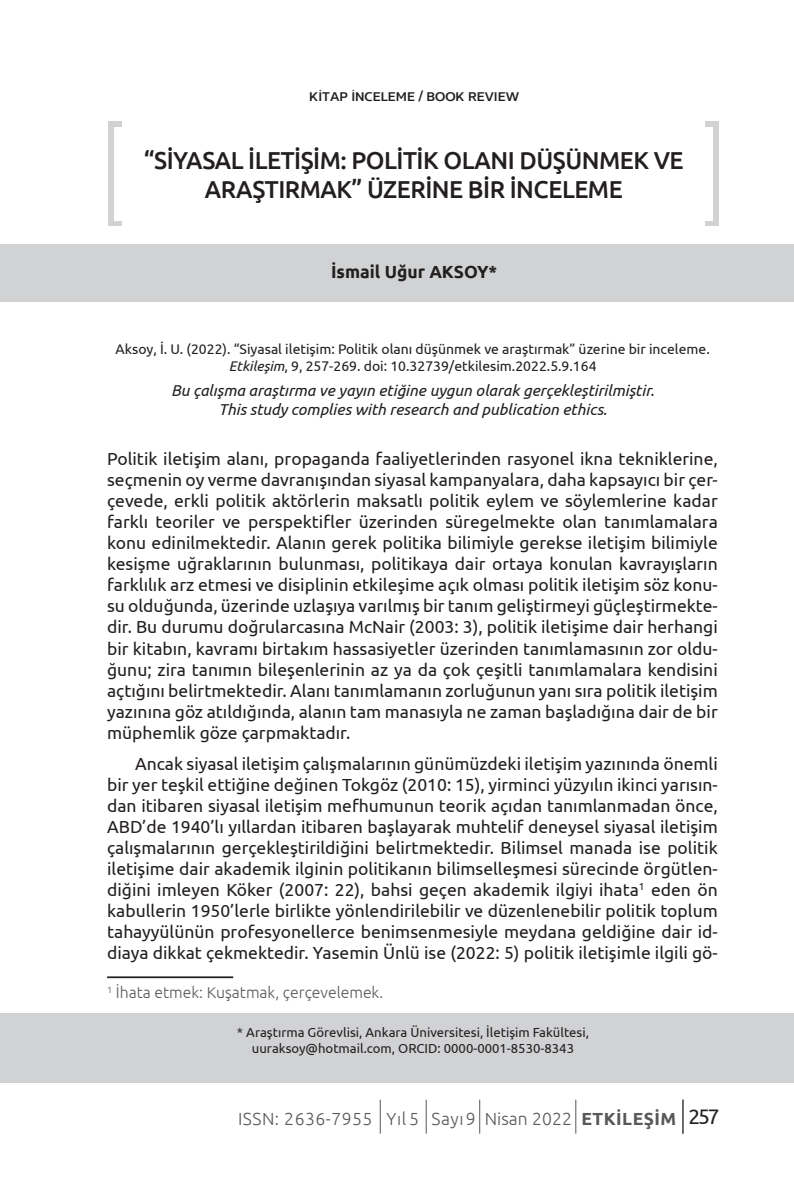
<style>
.page{position:relative;width:794px;height:1191px;background:#fff}
.page>*{position:absolute;margin:0;border:0;box-sizing:border-box;transform-origin:0 0}
.t1{font:500 24.5px/29.4px "Ubuntu";letter-spacing:-.02em;color:#231f20;text-align:center}
.t2{font:21px "Ubuntu";color:#231f20}
.t3{font:17.5px/21px "Ubuntu";color:#231f20;text-align:justify}
.t4{font:300 17.5px "Ubuntu";letter-spacing:.03em;color:#57585a}
.t5{font:700 17.5px "Ubuntu";color:#231f20}
.t6{font:italic 15.75px/18.9px "Ubuntu";color:#231f20;text-align:center}
.t7{font:300 15.75px "Ubuntu";color:#57585a}
.t8{font:14px/16.8px "Ubuntu";color:#231f20;text-align:center}
.t9{font:14px "Concord";color:#231f20}
.t10{font:13.12px/15.8px "Ubuntu";color:#231f20;text-align:center}
.s1{font-style:italic}
.s2{font-weight:700}
</style>
<div class="page">
<div style="left:109px;top:121px;width:610px;height:105px;background:#d1d2d4"></div>
<div style="left:123px;top:116px;width:582px;height:116px;background:#fff"></div>
<div style="left:114px;top:127px;width:599px;height:94px;background:#fff"></div>
<div style="left:0;top:244px;width:794px;height:57px;background:#d1d2d4"></div>
<div style="left:0;top:1013px;width:794px;height:69px;background:#d1d2d4"></div>
<hr style="left:107px;top:976px;width:126px;height:2px;background:#231f20">
<hr style="left:682px;top:1099px;width:1px;height:34px;background:#57585a">
<hr style="left:575px;top:1099px;width:1px;height:34px;background:#57585a">
<hr style="left:426px;top:1099px;width:1px;height:34px;background:#57585a">
<hr style="left:479px;top:1099px;width:1px;height:34px;background:#57585a">
<hr style="left:380px;top:1099px;width:1px;height:34px;background:#57585a">
<p class="t9" style="left:309px;top:88px;width:211px">KİTAP İNCELEME / BOOK REVIEW</p>
<h1 class="t1" style="left:144px;top:144px;width:541px">“SİYASAL İLETİŞİM: POLİTİK OLANI DÜŞÜNMEK VE<br>ARAŞTIRMAK” ÜZERİNE BİR İNCELEME</h1>
<p class="t5" style="left:331px;top:261px;width:168px">İsmail Uğur AKSOY*</p>
<p class="t8" style="left:116px;top:340px;width:595px">Aksoy, İ. U. (2022). “Siyasal iletişim: Politik olanı düşünmek ve araştırmak” üzerine bir inceleme.<br><span class="s1">Etkileşim</span>, 9, 257-269. doi: 10.32739/etkilesim.2022.5.9.164</p>
<p class="t6" style="left:171px;top:380px;width:485px">Bu çalışma araştırma ve yayın etiğine uygun olarak gerçekleştirilmiştir.<br>This study complies with research and publication ethics.</p>
<p class="t3" style="left:107px;top:448px;width:612px">Politik iletişim alanı, propaganda faaliyetlerinden rasyonel ikna tekniklerine, seçmenin oy verme davranışından siyasal kampanyalara, daha kapsayıcı bir çer&shy;çevede, erkli politik aktörlerin maksatlı politik eylem ve söylemlerine kadar farklı teoriler ve perspektifler üzerinden süregelmekte olan tanımlamalara konu edinilmektedir. Alanın gerek politika bilimiyle gerekse iletişim bilimiyle kesişme uğraklarının bulunması, politikaya dair ortaya konulan kavrayışların farklılık arz etmesi ve disiplinin etkileşime açık olması politik iletişim söz konu&shy;su olduğunda, üzerinde uzlaşıya varılmış bir tanım geliştirmeyi güçleştirmekte&shy;dir. Bu durumu doğrularcasına McNair (2003: 3), politik iletişime dair herhangi bir kitabın, kavramı birtakım hassasiyetler üzerinden tanımlamasının zor oldu&shy;ğunu; zira tanımın bileşenlerinin az ya da çok çeşitli tanımlamalara kendisini açtığını belirtmektedir. Alanı tanımlamanın zorluğunun yanı sıra politik iletişim yazınına göz atıldığında, alanın tam manasıyla ne zaman başladığına dair de bir müphemlik göze çarpmaktadır.</p>
<p class="t3" style="left:107px;top:752px;width:612px;text-indent:28px">Ancak siyasal iletişim çalışmalarının günümüzdeki iletişim yazınında önemli bir yer teşkil ettiğine değinen Tokgöz (2010: 15), yirminci yüzyılın ikinci yarısın&shy;dan itibaren siyasal iletişim mefhumunun teorik açıdan tanımlanmadan önce, ABD’de 1940’lı yıllardan itibaren başlayarak muhtelif deneysel siyasal iletişim çalışmalarının gerçekleştirildiğini belirtmektedir. Bilimsel manada ise politik iletişime dair akademik ilginin politikanın bilimselleşmesi sürecinde örgütlen&shy;diğini imleyen Köker (2007: 22), bahsi geçen akademik ilgiyi ihata<sup>1</sup> eden ön kabullerin 1950’lerle birlikte yönlendirilebilir ve düzenlenebilir politik toplum tahayyülünün profesyonellerce benimsenmesiyle meydana geldiğine dair id&shy;diaya dikkat çekmektedir. Yasemin Ünlü ise (2022: 5) politik iletişimle ilgili gö-</p>
<p class="t7" style="left:107px;top:983px;width:278px"><sup>1</sup> İhata etmek: Kuşatmak, çerçevelemek.</p>
<p class="t10" style="left:237px;top:1024px;width:353px">* Araştırma Görevlisi, Ankara Üniversitesi, İletişim Fakültesi, uuraksoy@hotmail.com, ORCID: 0000-0001-8530-8343</p>
<p class="t4" style="left:238px;top:1108px;width:440px">ISSN: 2636-7955 Yıl 5 Sayı9 Nisan 2022 <span class="s2">ETKİLEŞİM</span></p>
<p class="t2" style="left:688px;top:1104px;width:33px">257</p>
</div>
